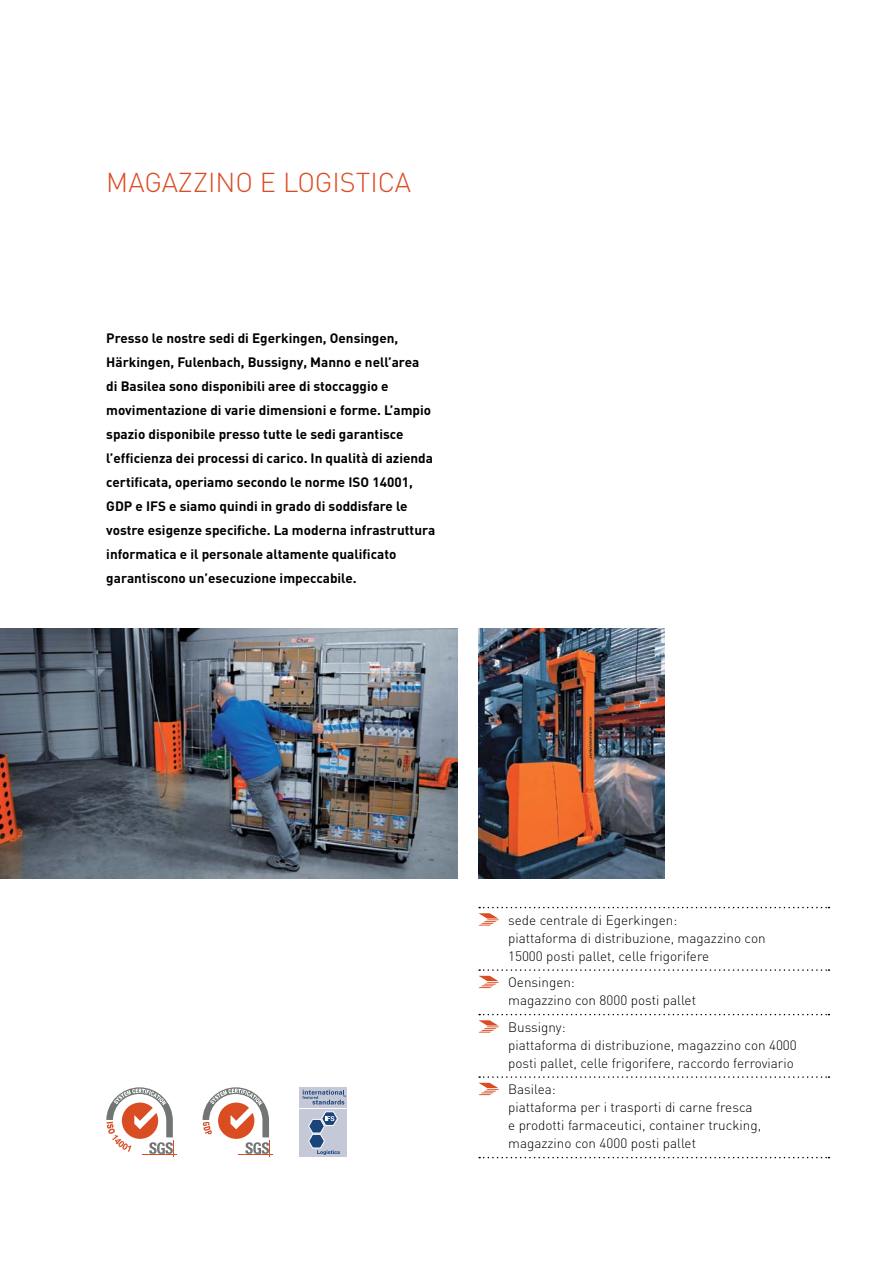
<style>
.page{position:relative;width:893px;height:1263px;background:#fff}
.page>*{position:absolute;margin:0;border:0;box-sizing:border-box;transform-origin:0 0}
.t1{font:300 27px "DIN";color:#da4c22}
.t2{font:700 13.5px/24px "DIN";color:#000}
.Aufzählungen{font:300 13.5px/18px "DIN";color:#000}
</style>
<div class="page">
<hr style="left:0;top:476px;width:1px;height:787px;background:#000">
<hr style="left:142px;top:1154px;width:35px;height:1px;background:#da4c22">
<svg style="left:106px;top:1087px;width:68px;height:70px"></svg>
<div style="left:299px;top:1109px;width:48px;height:48px;background:#c4c8d7"></div>
<div style="left:299px;top:1087px;width:48px;height:20px;background:#c4c8d7"></div>
<svg style="left:302px;top:1090px;width:44px;height:14px"></svg>
<svg style="left:308px;top:1111px;width:32px;height:44px"></svg>
<svg style="left:479px;top:1157px;width:350px;height:1px"></svg>
<svg style="left:478px;top:907px;width:351px;height:18px"></svg>
<svg style="left:478px;top:969px;width:351px;height:19px"></svg>
<svg style="left:478px;top:1014px;width:351px;height:18px"></svg>
<svg style="left:478px;top:1076px;width:351px;height:19px"></svg>
<img style="left:478px;top:628px;width:186px;height:250px">
<hr style="left:239px;top:1154px;width:34px;height:1px;background:#da4c22">
<svg style="left:202px;top:1087px;width:68px;height:70px"></svg>
<img style="left:0;top:629px;width:457px;height:249px">
<p class="t1" style="left:106px;top:165px;width:306px">MAGAZZINO E LOGISTICA</p>
<p class="t2" style="left:106px;top:326px;width:330px">Presso le nostre sedi di Egerkingen, Oensingen, Härkingen, Fulenbach, Bussigny, Manno e nell’area<br>di Basilea sono disponibili aree di stoccaggio e movimentazione di varie dimensioni e forme. L’ampio spazio disponibile presso tutte le sedi garantisce l’efficienza dei processi di carico. In qualità di azienda certificata, operiamo secondo le norme ISO 14001, GDP e IFS e siamo quindi in grado di soddisfare le vostre esigenze specifiche. La moderna infrastruttura informatica e il personale altamente qualificato garantiscono un’esecuzione impeccabile.</p>
<p class="Aufzählungen" style="left:508px;top:911px;width:259px">sede centrale di Egerkingen:<br>piattaforma di distribuzione, magazzino con<br>15000 posti pallet, celle frigorifere</p>
<p class="Aufzählungen" style="left:508px;top:973px;width:189px">Oensingen:<br>magazzino con 8000 posti pallet</p>
<p class="Aufzählungen" style="left:508px;top:1018px;width:290px">Bussigny:<br>piattaforma di distribuzione, magazzino con 4000 posti pallet, celle frigorifere, raccordo ferroviario</p>
<p class="Aufzählungen" style="left:508px;top:1080px;width:255px">Basilea:<br>piattaforma per i trasporti di carne fresca e prodotti farmaceutici, container trucking, magazzino con 4000 posti pallet</p>
</div>
